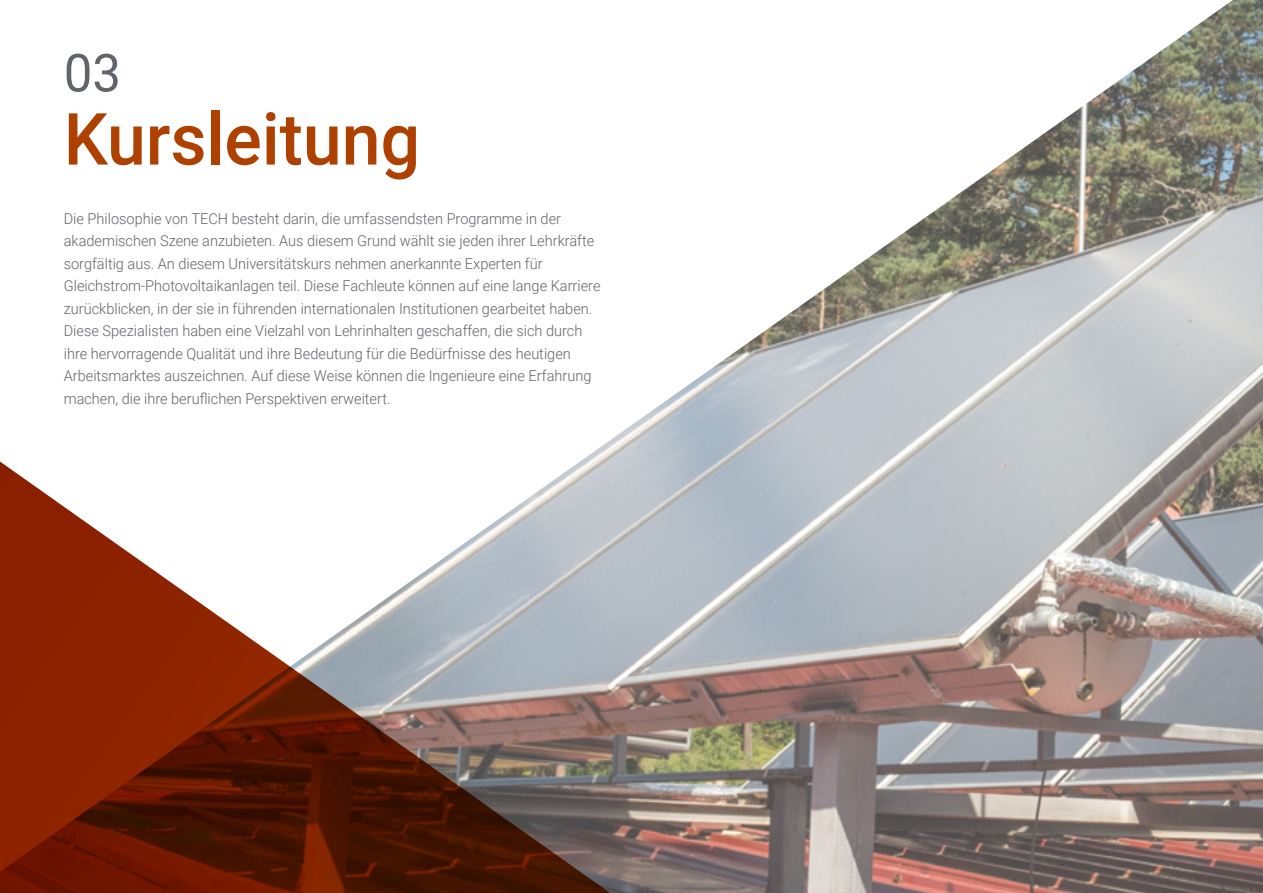
<style>
.page{position:relative;width:1263px;height:893px;background:#fff}
.page>*{position:absolute;margin:0;border:0;box-sizing:border-box;transform-origin:0 0}
.t1{font:500 72px "Roboto";color:#ae4000}
.t2{font:52.5px "Roboto";color:#61646a}
.t3{font:300 15px/22.5px "Roboto";color:#61646a}
</style>
<div class="page">
<img style="left:602px;top:0;width:661px;height:893px">
<svg style="left:0;top:446px;width:640px;height:447px"></svg>
<h2 class="t2" style="left:64px;top:36px;width:59px">03</h2>
<h1 class="t1" style="left:64px;top:89px;width:358px">Kursleitung</h1>
<p class="t3" style="left:64px;top:207px;width:538px">Die Philosophie von TECH besteht darin, die umfassendsten Programme in der akademischen Szene anzubieten. Aus diesem Grund wählt sie jeden ihrer Lehrkräfte sorgfältig aus. An diesem Universitätskurs nehmen anerkannte Experten für Gleichstrom-Photovoltaikanlagen teil. Diese Fachleute können auf eine lange Karriere zurückblicken, in der sie in führenden internationalen Institutionen gearbeitet haben.<br>Diese Spezialisten haben eine Vielzahl von Lehrinhalten geschaffen, die sich durch ihre hervorragende Qualität und ihre Bedeutung für die Bedürfnisse des heutigen Arbeitsmarktes auszeichnen. Auf diese Weise können die Ingenieure eine Erfahrung machen, die ihre beruflichen Perspektiven erweitert.</p>
</div>
